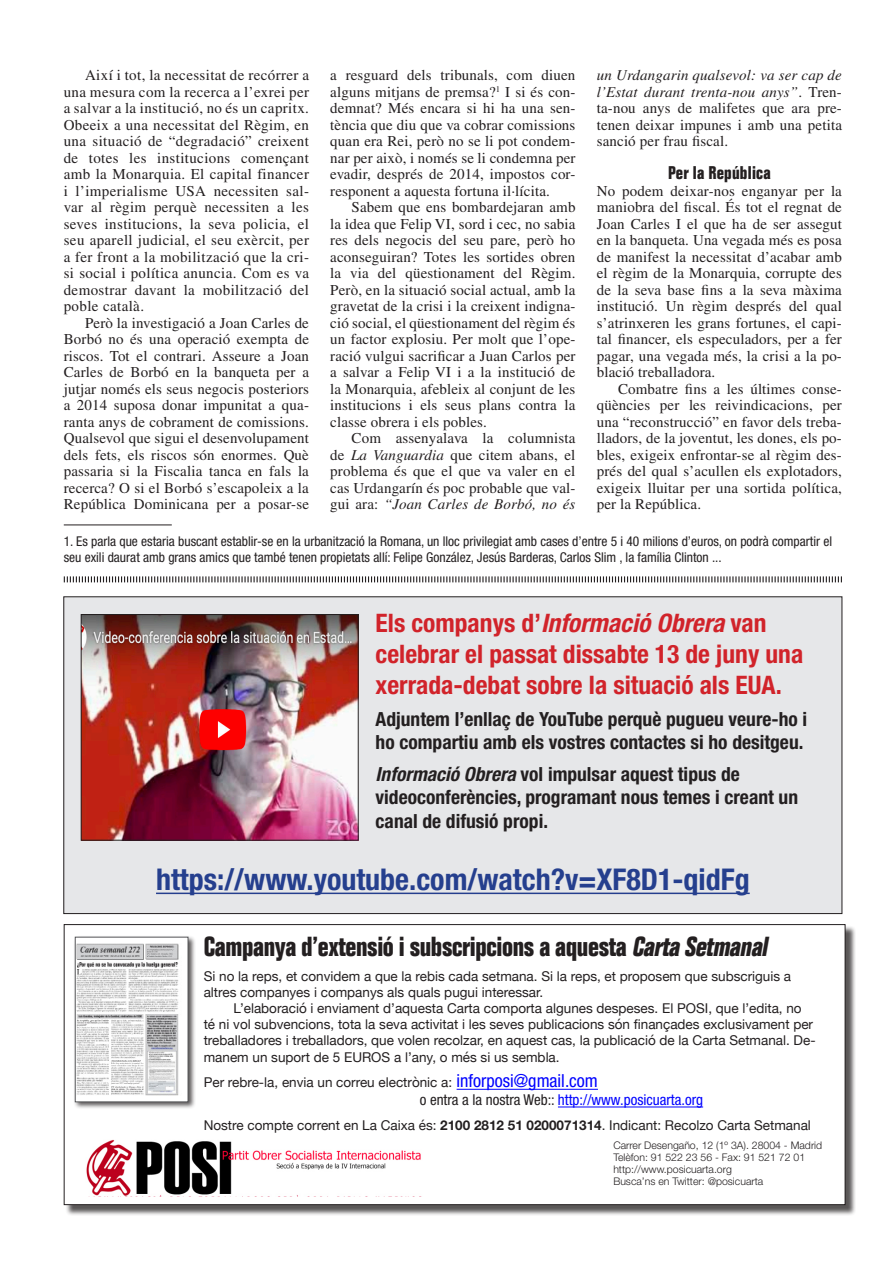
<style>
.page{position:relative;width:893px;height:1263px;background:#fff}
.page>*{position:absolute;margin:0;border:0;box-sizing:border-box;transform-origin:0 0}
.t1{font:700 condensed 30px "Helvetica Neue LT Std";color:#253f8e}
.t2{font:700 condensed 27px "Folio Std";letter-spacing:-.015em;color:#231f20}
.t3{font:700 condensed 25.5px/30.6px "Helvetica Neue LT Std";color:#d1232a}
.t4{font:700 condensed 19.5px/23.4px "Helvetica Neue LT Std";color:#231f20}
.Subtitulo{font:700 condensed 18px "Folio Std";letter-spacing:.01em;color:#231f20}
.Cuerpo_normal{font:15px/16.5px "Times LT Std";letter-spacing:.01em;color:#231f20;text-align:justify}
.Cuerpo_primer{font:15px/16.5px "Times LT Std";letter-spacing:.01em;color:#231f20;text-align:justify}
.t5{font:condensed 15px "Helvetica Neue LT Std";color:#0002ff}
.t6{font:13.5px/16.2px "Helvetica Neue";color:#231f20}
.t7{font:condensed 13.5px/16.2px "Helvetica Neue LT Std";color:#231f20}
.t8{font:300 10.5px/12px "Helvetica Neue LT Std";color:#231f20}
.s1{font-style:italic}
.s2{font-family:"Helvetica Neue LT Std";font-stretch:condensed;font-size:18px;color:#0002ff}
.s3{color:#231f20}
.s4{font-family:"Helvetica Neue LT Std";font-weight:700}
</style>
<div class="page">
<div style="left:65px;top:926px;width:791px;height:290px;background:#231f20;opacity:.75"></div>
<div style="left:64px;top:924px;width:781px;height:280px;background:#fff"></div>
<div style="left:73px;top:935px;width:123px;height:175px;background:#231f20;opacity:.75"></div>
<div style="left:75px;top:937px;width:113px;height:165px;background:#fff"></div>
<img style="left:77px;top:943px;width:102px;height:153px">
<div style="left:75px;top:937px;width:113px;height:165px;border:1px solid #57585a"></div>
<hr style="left:457px;top:1089px;width:141px;height:1px;background:#0002ff">
<hr style="left:558px;top:1106px;width:145px;height:1px;background:#0002ff">
<img style="left:86px;top:1140px;width:335px;height:56px">
<hr style="left:64px;top:524px;width:108px;height:1px;background:#231f20">
<div style="left:64px;top:597px;width:778px;height:316px;background:#e6e7e9"></div>
<img style="left:83px;top:616px;width:274px;height:222px">
<div style="left:81px;top:614px;width:278px;height:226px;border:1px solid #231f20"></div>
<hr style="left:156px;top:892px;width:594px;height:2px;background:#253f8e">
<svg style="left:63px;top:576px;width:779px;height:7px"></svg>
<p class="Cuerpo_normal" style="left:64px;top:67px;width:247px;text-indent:21px">Així i tot, la necessitat de recórrer a una mesura com la recerca a l’exrei per a salvar a la institució, no és un capritx.<br>Obeeix a una necessitat del Règim, en una situació de “degradació” creixent de totes les institucions començant amb la Monarquia. El capital financer i l’imperialisme USA necessiten sal&shy;var al règim perquè necessiten a les seves institucions, la seva policia, el seu aparell judicial, el seu exèrcit, per a fer front a la mobilització que la cri&shy;si social i política anuncia. Com es va demostrar davant la mobilització del poble català.</p>
<p class="Cuerpo_normal" style="left:64px;top:314px;width:247px;text-indent:21px">Però la investigació a Joan Carles de Borbó no és una operació exempta de riscos. Tot el contrari. Asseure a Joan Carles de Borbó en la banqueta per a jutjar només els seus negocis posteriors a 2014 suposa donar impunitat a qua&shy;ranta anys de cobrament de comissions.<br>Qualsevol que sigui el desenvolupament dels fets, els riscos són enormes. Què passaria si la Fiscalia tanca en fals la recerca? O si el Borbó s’escapoleix a la República Dominicana per a posar-se</p>
<p class="t7" style="left:64px;top:533px;width:770px">1. Es parla que estaria buscant establir-se en la urbanització la Romana, un lloc privilegiat amb cases d’entre 5 i 40 milions d’euros, on podrà compartir el seu exili daurat amb grans amics que també tenen propietats allí: Felipe González, Jesús Barderas, Carlos Slim , la família Clinton ...</p>
<p class="Cuerpo_normal" style="left:330px;top:67px;width:247px">a resguard dels tribunals, com diuen alguns mitjans de premsa?<sup>1</sup> I si és con&shy;demnat? Més encara si hi ha una sen&shy;tència que diu que va cobrar comissions quan era Rei, però no se li pot condem&shy;nar per això, i només se li condemna per evadir, després de 2014, impostos cor&shy;responent a aquesta fortuna il·lícita.</p>
<p class="Cuerpo_normal" style="left:330px;top:199px;width:247px;text-indent:21px">Sabem que ens bombardejaran amb la idea que Felip VI, sord i cec, no sabia res dels negocis del seu pare, però ho aconseguiran? Totes les sortides obren la via del qüestionament del Règim.<br>Però, en la situació social actual, amb la gravetat de la crisi i la creixent indigna&shy;ció social, el qüestionament del règim és un factor explosiu. Per molt que l’ope&shy;ració vulgui sacrificar a Juan Carlos per a salvar a Felip VI i a la institució de la Monarquia, afebleix al conjunt de les institucions i els seus plans contra la classe obrera i els pobles.</p>
<p class="Cuerpo_normal" style="left:330px;top:430px;width:247px;text-indent:21px">Com assenyalava la columnista de <span class="s1">La Vanguardia</span> que citem abans, el problema és que el que va valer en el cas Urdangarín és poc probable que val&shy;gui ara: <span class="s1">“Joan Carles de Borbó, no és</span></p>
<p class="Cuerpo_normal" style="left:597px;top:67px;width:247px"><span class="s1">un Urdangarin qualsevol: va ser cap de l’Estat durant trenta-nou anys”</span>. Tren&shy;ta-nou anys de malifetes que ara pre&shy;tenen deixar impunes i amb una petita sanció per frau fiscal.</p>
<p class="Subtitulo" style="left:668px;top:163px;width:104px">Per la República</p>
<p class="Cuerpo_primer" style="left:597px;top:182px;width:247px">No podem deixar-nos enganyar per la maniobra del fiscal. És tot el regnat de Joan Carles I el que ha de ser assegut en la banqueta. Una vegada més es posa de manifest la necessitat d’acabar amb el règim de la Monarquia, corrupte des de la seva base fins a la seva màxima institució. Un règim després del qual s’atrinxeren les grans fortunes, el capi&shy;tal financer, els especuladors, per a fer pagar, una vegada més, la crisi a la po&shy;blació treballadora.</p>
<p class="Cuerpo_normal" style="left:597px;top:380px;width:247px;text-indent:21px">Combatre fins a les últimes conse&shy;qüències per les reivindicacions, per una “reconstrucció” en favor dels treba&shy;lladors, de la joventut, les dones, els po&shy;bles, exigeix enfrontar-se al règim des&shy;prés del qual s’acullen els explotadors, exigeix lluitar per una sortida política, per la República.</p>
<p class="t3" style="left:376px;top:608px;width:429px">Els companys d’<span class="s1">Informació Obrera</span> van celebrar el passat dissabte 13 de juny una xerrada-debat sobre la situació als EUA.</p>
<p class="t4" style="left:376px;top:707px;width:433px">Adjuntem l’enllaç de YouTube perquè pugueu veure-ho i ho compartiu amb els vostres contactes si ho desitgeu.</p>
<p class="t4" style="left:376px;top:762px;width:424px"><span class="s1">Informació Obrera</span> vol impulsar aquest tipus de videoconferències, programant nous temes i creant un canal de difusió propi.</p>
<p class="t1" style="left:156px;top:861px;width:595px">https://www.youtube.com/watch?v=XF8D1-qidFg</p>
<p class="t2" style="left:204px;top:931px;width:570px">Campanya d’extensió i subscripcions a aquesta <span class="s1">CartaSetmanal</span></p>
<p class="t6" style="left:204px;top:968px;width:589px">Si no la reps, et convidem a que la rebis cada setmana. Si la reps, et proposem que subscriguis a altres companyes i companys als quals pugui interessar.</p>
<p class="t6" style="left:204px;top:1001px;width:613px;text-indent:30px">L’elaboració i enviament d’aquesta Carta comporta algunes despeses. El POSI, que l’edita, no té ni vol subvencions, tota la seva activitat i les seves publicacions són finançades exclusivament per treballadores i treballadors, que volen recolzar, en aquest cas, la publicació de la Carta Setmanal. De&shy;manem un suport de 5 EUROS a l’any, o més si us sembla.</p>
<p class="t6" style="left:204px;top:1075px;width:396px">Per rebre-la, envia un correu electrònic a: <span class="s2">inforposi@gmail.com</span></p>
<p class="t5" style="left:420px;top:1091px;width:285px"><span class="s3">o entra a la nostra Web::</span> http://www.posicuarta.org</p>
<p class="t6" style="left:204px;top:1118px;width:609px">Nostre compte corrent en La Caixa és: <span class="s4">2100 2812 51 0200071314</span>. Indicant: Recolzo Carta Setmanal</p>
<p class="t8" style="left:613px;top:1139px;width:210px">Carrer Desengaño, 12 (1º 3A). 28004 - Madrid<br>Telèfon: 91 522 23 56 - Fax: 91 521 72 01 http://www.posicuarta.org</p>
<p class="t8" style="left:613px;top:1175px;width:151px">Busca’ns en Twitter: @posicuarta</p>
</div>
